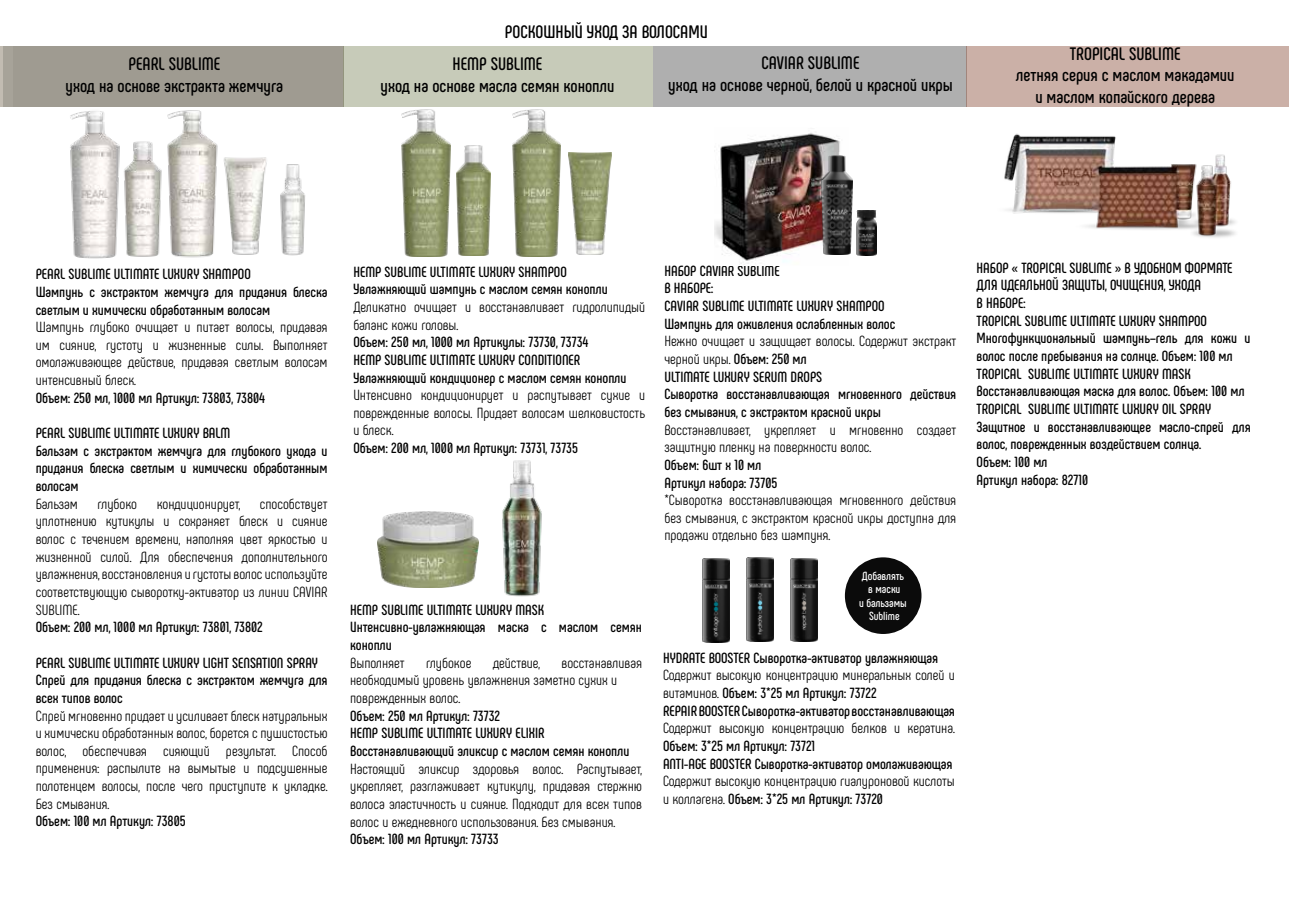
<style>
.page{position:relative;width:1289px;height:919px;background:#fff}
.page>*{position:absolute;margin:0;border:0;box-sizing:border-box;transform-origin:0 0}
.t1{font:700 18px/21.6px "Phenomena";color:#000;text-align:center}
.t2{font:700 14.7px/17.7px "Phenomena";color:#000}
.t3{font:14.7px/17.7px "Phenomena";color:#000;text-align:justify}
.t4{font:700 11.7px/13.2px "Phenomena";color:#fff;text-align:center}
.s1{font-weight:400}
.s2{font-weight:700}
</style>
<div class="page">
<img style="left:790px;top:558px;width:27px;height:84px">
<img style="left:702px;top:558px;width:27px;height:84px">
<img style="left:746px;top:557px;width:27px;height:84px">
<div style="left:3px;top:46px;width:340px;height:61px;background:#9f9b91"></div>
<div style="left:343px;top:46px;width:310px;height:61px;background:#c7cbb9"></div>
<div style="left:653px;top:46px;width:313px;height:61px;background:#afafaf"></div>
<div style="left:966px;top:46px;width:322px;height:61px;background:#cbb0a7"></div>
<img style="left:401px;top:109px;width:49px;height:147px">
<img style="left:70px;top:111px;width:50px;height:147px">
<img style="left:512px;top:109px;width:49px;height:147px">
<img style="left:456px;top:146px;width:35px;height:109px">
<img style="left:568px;top:153px;width:44px;height:101px">
<img style="left:377px;top:511px;width:101px;height:76px">
<img style="left:502px;top:460px;width:40px;height:137px">
<img style="left:1004px;top:133px;width:232px;height:105px">
<div style="left:844px;top:557px;width:77px;height:77px;background:#0b0b0b;border-radius:50%"></div>
<svg style="left:0;top:46px;width:3px;height:61px"></svg>
<img style="left:223px;top:157px;width:44px;height:98px">
<img style="left:167px;top:110px;width:51px;height:148px">
<img style="left:124px;top:141px;width:38px;height:116px">
<img style="left:280px;top:164px;width:25px;height:92px">
<img style="left:714px;top:133px;width:126px;height:132px">
<img style="left:821px;top:155px;width:31px;height:100px">
<img style="left:856px;top:210px;width:20px;height:45px">
<p class="t1" style="left:505px;top:21px;width:204px">РОСКОШНЫЙ УХОД ЗА ВОЛОСАМИ</p>
<p class="t1" style="left:668px;top:52px;width:286px">CAVIAR SUBLIME<br>уход на основе черной, белой и красной икры</p>
<p class="t1" style="left:66px;top:53px;width:219px">PEARL SUBLIME<br>уход на основе экстракта жемчуга</p>
<p class="t1" style="left:1015px;top:43px;width:220px">TROPICAL SUBLIME<br>летняя серия с маслом макадамии и маслом копайского дерева</p>
<p class="t1" style="left:380px;top:53px;width:235px">HEMP SUBLIME<br>уход на основе масла семян конопли</p>
<p class="t2" style="left:36px;top:265px;width:293px">PEARL SUBLIME ULTIMATE LUXURY SHAMPOO<br>Шампунь с экстрактом жемчуга для придания блеска светлым и химически обработанным волосам</p>
<p class="t3" style="left:36px;top:318px;width:293px">Шампунь глубоко очищает и питает волосы, придавая им сияние, густоту и жизненные силы. Выполняет омолаживающее действие, придавая светлым волосам интенсивный блеск.</p>
<p class="t2" style="left:36px;top:389px;width:231px">Объем: 250 мл, 1000 мл Артикул: 73803, 73804</p>
<p class="t2" style="left:36px;top:424px;width:293px">PEARL SUBLIME ULTIMATE LUXURY BALM<br>Бальзам с экстрактом жемчуга для глубокого ухода и придания блеска светлым и химически обработанным волосам</p>
<p class="t3" style="left:36px;top:494px;width:44px">Бальзам</p>
<p class="t3" style="left:98px;top:494px;width:41px">глубоко</p>
<p class="t3" style="left:157px;top:494px;width:85px">кондиционирует,</p>
<p class="t3" style="left:36px;top:494px;width:293px;text-indent:224px">способствует уплотнению кутикулы и сохраняет блеск и сияние волос с течением времени, наполняя цвет яркостью и жизненной силой. Для обеспечения дополнительного увлажнения, восстановления и густоты волос используйте соответствующую сыворотку-активатор из линии CAVIAR SUBLIME.</p>
<p class="t2" style="left:36px;top:618px;width:229px">Объем: 200 мл, 1000 мл Артикул: 73801, 73802</p>
<p class="t2" style="left:36px;top:653px;width:293px">PEARL SUBLIME ULTIMATE LUXURY LIGHT SENSATION SPRAY<br>Спрей для придания блеска с экстрактом жемчуга для всех типов волос</p>
<p class="t3" style="left:36px;top:706px;width:293px">Спрей мгновенно придает и усиливает блеск натуральных и химически обработанных волос, борется с пушистостью волос, обеспечивая сияющий результат. Способ применения: распылите на вымытые и подсушенные полотенцем волосы, после чего приступите к укладке.<br>Без смывания.</p>
<p class="t2" style="left:36px;top:812px;width:151px">Объем: 100 мл Артикул: 73805</p>
<p class="t2" style="left:353px;top:262px;width:256px">HEMP SUBLIME ULTIMATE LUXURY SHAMPOO<br>Увлажняющий шампунь с маслом семян конопли</p>
<p class="t3" style="left:353px;top:298px;width:293px">Деликатно очищает и восстанавливает гидролипидый баланс кожи головы.</p>
<p class="t2" style="left:353px;top:333px;width:275px">Объем: 250 мл, 1000 мл Артикулы: 73730, 73734<br>HEMP SUBLIME ULTIMATE LUXURY CONDITIONER<br>Увлажняющий кондиционер с маслом семян конопли</p>
<p class="t3" style="left:353px;top:386px;width:293px">Интенсивно кондиционирует и распутывает сухие и поврежденные волосы. Придает волосам шелковистость и блеск.</p>
<p class="t2" style="left:353px;top:439px;width:226px">Объем: 200 мл, 1000 мл Артикул: 73731, 73735</p>
<p class="t2" style="left:350px;top:600px;width:293px">HEMP SUBLIME ULTIMATE LUXURY MASK<br>Интенсивно-увлажняющая маска с маслом семян конопли</p>
<p class="t3" style="left:350px;top:653px;width:56px">Выполняет</p>
<p class="t3" style="left:426px;top:653px;width:47px">глубокое</p>
<p class="t3" style="left:493px;top:653px;width:49px">действие,</p>
<p class="t3" style="left:350px;top:653px;width:293px;text-align:left;text-indent:211px">восстанавливая необходимый уровень увлажнения заметно сухих и поврежденных волос.</p>
<p class="t2" style="left:350px;top:706px;width:281px">Объем: 250 мл Артикул: 73732<br>HEMP SUBLIME ULTIMATE LUXURY ELIXIR<br>Восстанавливающий эликсир с маслом семян конопли</p>
<p class="t3" style="left:350px;top:759px;width:293px">Настоящий эликсир здоровья волос. Распутывает, укрепляет, разглаживает кутикулу, придавая стержню волоса эластичность и сияние. Подходит для всех типов волос и ежедневного использования. Без смывания.</p>
<p class="t2" style="left:350px;top:830px;width:150px">Объем: 100 мл Артикул: 73733</p>
<p class="t2" style="left:664px;top:262px;width:232px">НАБОР CAVIAR SUBLIME<br>В НАБОРЕ:<br>CAVIAR SUBLIME ULTIMATE LUXURY SHAMPOO<br>Шампунь для оживления ослабленных волос</p>
<p class="t2" style="left:664px;top:332px;width:293px"><span class="s1">Нежно очищает и защищает волосы. Содержит экстракт черной икры.</span> Объем: 250 мл<br>ULTIMATE LUXURY SERUM DROPS<br>Сыворотка восстанавливающая мгновенного действия без смывания, с экстрактом красной икры</p>
<p class="t3" style="left:664px;top:420px;width:293px">Восстанавливает, укрепляет и мгновенно создает защитную пленку на поверхности волос.</p>
<p class="t2" style="left:664px;top:456px;width:114px">Объем: 6шт х 10 мл<br>Артикул набора: 73705</p>
<p class="t3" style="left:664px;top:491px;width:293px">*Сыворотка восстанавливающая мгновенного действия без смывания, с экстрактом красной икры доступна для продажи отдельно без шампуня.</p>
<p class="t4" style="left:859px;top:569px;width:49px">Добавлять в маски<br>и бальзамы<br>Sublimе</p>
<p class="t2" style="left:663px;top:648px;width:276px">HYDRATE BOOSTER Сыворотка-активатор увлажняющая</p>
<p class="t2" style="left:663px;top:666px;width:293px"><span class="s1">Содержит высокую концентрацию минеральных солей и витаминов.</span> Объем: 3*25 мл Артикул: 73722<br>REPAIR BOOSTER Сыворотка-активатор восстанавливающая</p>
<p class="t3" style="left:663px;top:719px;width:293px">Содержит высокую концентрацию белков и кератина.</p>
<p class="t2" style="left:663px;top:736px;width:291px">Объем: 3*25 мл Артикул: 73721<br>ANTI-AGE BOOSTER Сыворотка-активатор омолаживающая</p>
<p class="t3" style="left:663px;top:772px;width:293px">Содержит высокую концентрацию гиалуроновой кислоты и коллагена. <span class="s2">Объем: 3*25 мл Артикул: 73720</span></p>
<p class="t2" style="left:976px;top:259px;width:275px">НАБОР « TROPICAL SUBLIME » В УДОБНОМ ФОРМАТЕ ДЛЯ ИДЕАЛЬНОЙ ЗАЩИТЫ, ОЧИЩЕНИЯ, УХОДА<br>В НАБОРЕ:<br>TROPICAL SUBLIME ULTIMATE LUXURY SHAMPOO Многофункциональный шампунь–гель для кожи и волос после пребывания на солнце. Объем: 100 мл TROPICAL SUBLIME ULTIMATE LUXURY MASK Восстанавливающая маска для волос. Объем: 100 мл TROPICAL SUBLIME ULTIMATE LUXURY OIL SPRAY Защитное и восстанавливающее масло-спрей для волос, поврежденных воздействием солнца.<br>Объем: 100 мл<br>Артикул набора: 82710</p>
</div>
